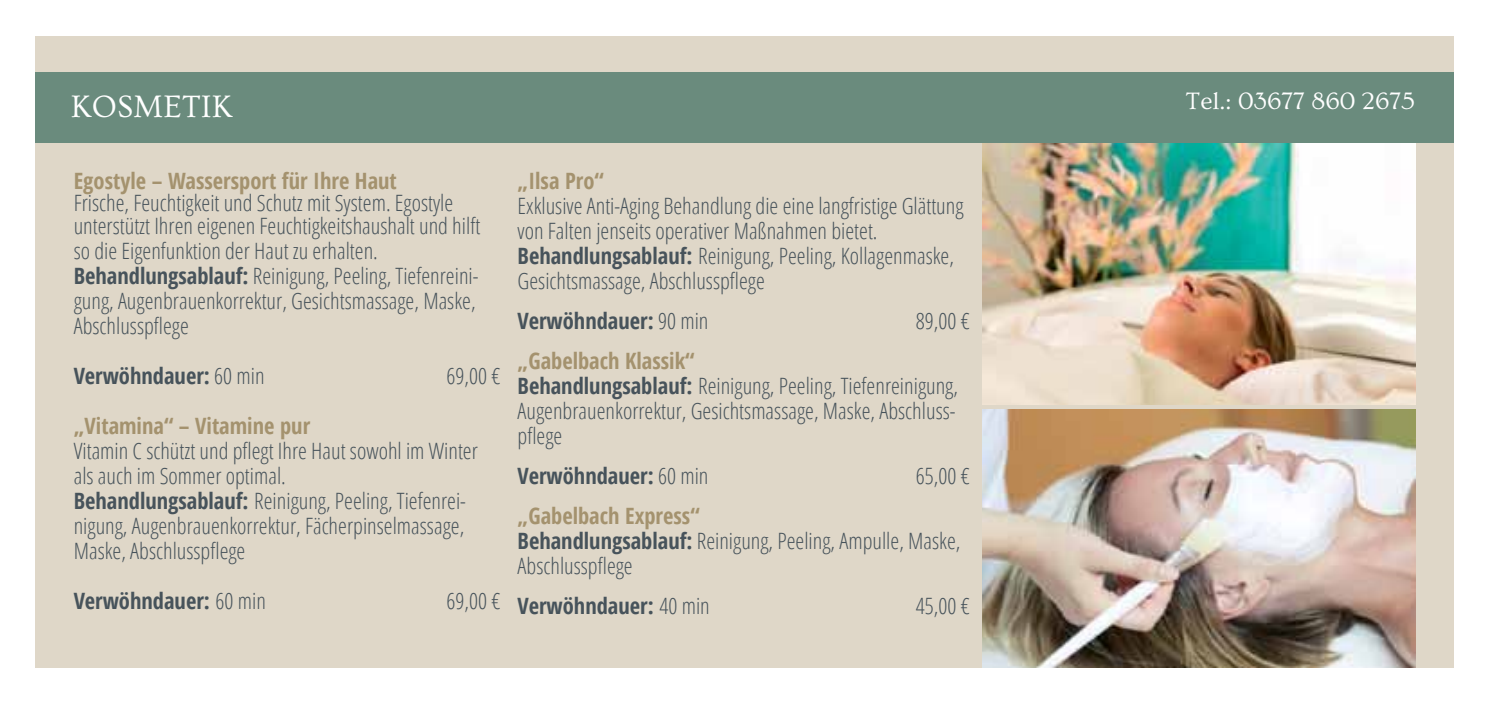
<style>
.page{position:relative;width:1489px;height:702px;background:#fff}
.page>*{position:absolute;margin:0;border:0;box-sizing:border-box;transform-origin:0 0}
.t1{font:32.5px "Ovo";color:#fff}
.t2{font:25px "Ovo";color:#fff}
.t3{font:300 condensed 22.5px/25px "Open Sans";color:#47535b}
.t4{font:700 condensed 22.5px "Open Sans";color:#47535b}
.t5{font:700 condensed 22.5px "Open Sans";color:#a4926e}
.s1{font-weight:700}
.s2{font-weight:300}
.s3{font-weight:700;color:#a4926e}
</style>
<div class="page">
<div style="left:35px;top:37px;width:1418px;height:631px;background:#dfd7c8"></div>
<div style="left:35px;top:72px;width:1418px;height:71px;background:#6a8b7d"></div>
<img style="left:982px;top:410px;width:432px;height:258px">
<img style="left:982px;top:143px;width:432px;height:261px">
<h1 class="t1" style="left:71px;top:89px;width:163px">KOSMETIK</h1>
<p class="t5" style="left:74px;top:165px;width:325px">Egostyle – Wassersport für Ihre Haut</p>
<p class="t3" style="left:74px;top:191px;width:408px;line-height:22.5px">Frische, Feuchtigkeit und Schutz mit System. Egostyle unterstützt Ihren eigenen Feuchtigkeitshaushalt und hilft</p>
<p class="t3" style="left:74px;top:237px;width:406px">so die Eigenfunktion der Haut zu erhalten.<br><span class="s1">Behandlungsablauf:</span> Reinigung, Peeling, Tiefenreini&shy;gung, Augenbrauenkorrektur, Gesichtsmassage, Maske, Abschlusspflege</p>
<p class="t4" style="left:74px;top:360px;width:192px">Verwöhndauer: <span class="s2">60 min</span></p>
<p class="t3" style="left:446px;top:362px;width:55px">69,00 €</p>
<p class="t5" style="left:74px;top:410px;width:238px">„Vitamina“ – Vitamine pur</p>
<p class="t3" style="left:74px;top:437px;width:405px">Vitamin C schützt und pflegt Ihre Haut sowohl im Winter als auch im Sommer optimal.<br><span class="s1">Behandlungsablauf:</span> Reinigung, Peeling, Tiefenrei&shy;nigung, Augenbrauenkorrektur, Fächerpinselmassage, Maske, Abschlusspflege</p>
<p class="t4" style="left:74px;top:585px;width:194px">Verwöhndauer: <span class="s2">60 min</span></p>
<p class="t3" style="left:446px;top:587px;width:55px">69,00 €</p>
<p class="t5" style="left:517px;top:165px;width:88px">„Ilsa Pro“</p>
<p class="t3" style="left:517px;top:192px;width:447px">Exklusive Anti-Aging Behandlung die eine langfristige Glättung von Falten jenseits operativer Maßnahmen bietet.<br><span class="s1">Behandlungsablauf:</span> Reinigung, Peeling, Kollagenmaske, Gesichtsmassage, Abschlusspflege</p>
<p class="t4" style="left:517px;top:305px;width:192px">Verwöhndauer: <span class="s2">90 min</span></p>
<p class="t3" style="left:915px;top:307px;width:55px">89,00 €</p>
<p class="t3" style="left:517px;top:347px;width:442px"><span class="s3">„Gabelbach Klassik“<br></span><span class="s1">Behandlungsablauf:</span> Reinigung, Peeling, Tiefenreinigung, Augenbrauenkorrektur, Gesichtsmassage, Maske, Abschluss&shy;pflege</p>
<p class="t4" style="left:517px;top:460px;width:192px">Verwöhndauer: <span class="s2">60 min</span></p>
<p class="t3" style="left:915px;top:462px;width:55px">65,00 €</p>
<p class="t3" style="left:517px;top:502px;width:444px"><span class="s3">„Gabelbach Express“<br></span><span class="s1">Behandlungsablauf:</span> Reinigung, Peeling, Ampulle, Maske,<br>Abschlusspflege</p>
<p class="t4" style="left:517px;top:590px;width:194px">Verwöhndauer: <span class="s2">40 min</span></p>
<p class="t3" style="left:915px;top:592px;width:55px">45,00 €</p>
<p class="t2" style="left:1185px;top:87px;width:231px">TEL.: 03677 860 2675</p>
</div>
